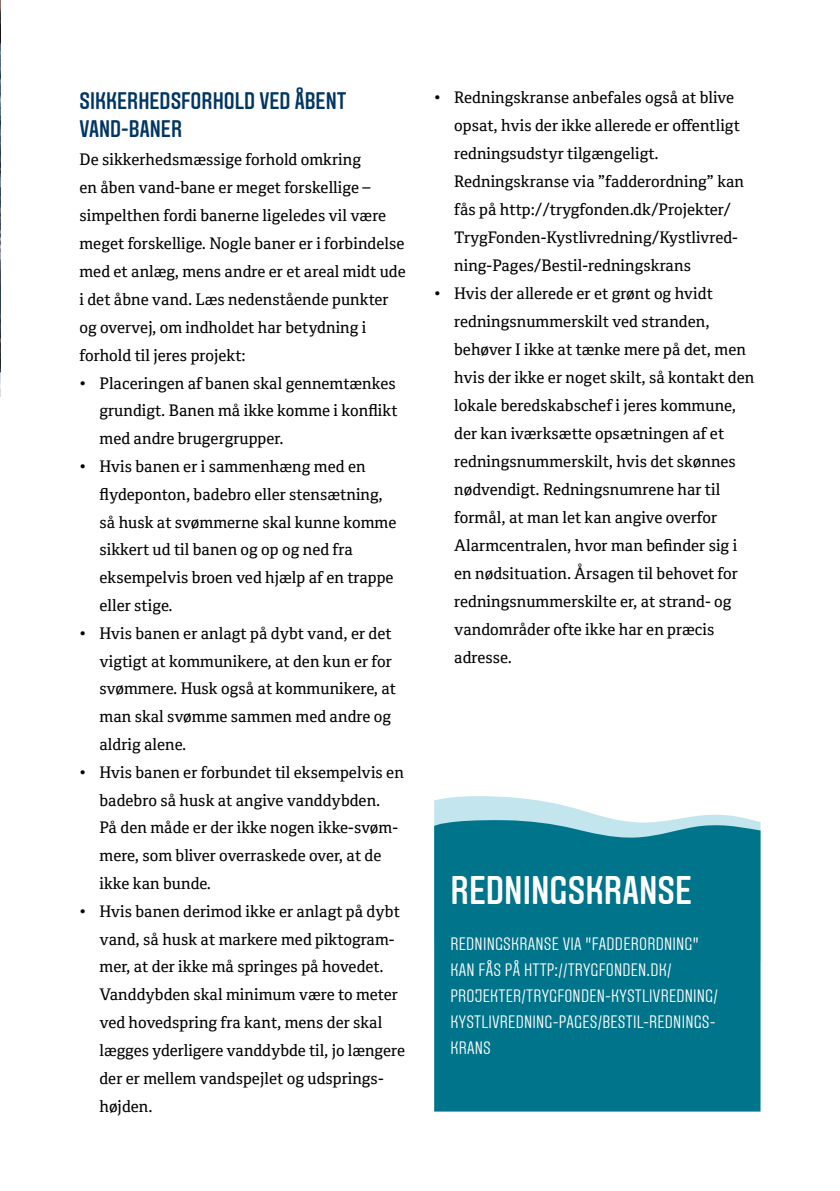
<style>
.page{position:relative;width:840px;height:1191px;background:#fff}
.page>*{position:absolute;margin:0;border:0;box-sizing:border-box;transform-origin:0 0}
.t1{font:500 40px "Aveny T";color:#fff}
.t2{font:500 24px/28px "Aveny T";color:#003564}
.t3{font:300 18px/26px "Aveny T";letter-spacing:.01em;color:#fff}
.t4{font:16px/28px "Cordale";color:#000}
</style>
<div class="page">
<img style="left:0;top:0;width:1px;height:305px">
<svg style="left:434px;top:796px;width:314px;height:23px"></svg>
<div style="left:434px;top:819px;width:326px;height:292px;background:#00748a"></div>
<h2 class="t2" style="left:79px;top:87px;width:268px">SIKKERHEDSFORHOLD VED ÅBENT<br>VAND-BANER</h2>
<p class="t4" style="left:79px;top:145px;width:328px">De sikkerhedsmæssige forhold omkring<br>en åben vand-bane er meget forskellige – simpelthen fordi banerne ligeledes vil være meget forskellige. Nogle baner er i forbindelse med et anlæg, mens andre er et areal midt ude i det åbne vand. Læs nedenstående punkter og overvej, om indholdet har betydning i forhold til jeres projekt:</p>
<p class="t4" style="left:99px;top:369px;width:299px;text-align:justify;text-indent:-20px">• Placeringen af banen skal gennemtænkes grundigt. Banen må ikke komme i konflikt med andre brugergrupper.</p>
<p class="t4" style="left:99px;top:452px;width:298px;text-indent:-20px">• Hvis banen er i sammenhæng med en flydeponton, badebro eller stensætning, så husk at svømmerne skal kunne komme sikkert ud til banen og op og ned fra eksempelvis broen ved hjælp af en trappe eller stige.</p>
<p class="t4" style="left:99px;top:619px;width:298px;text-indent:-20px">• Hvis banen er anlagt på dybt vand, er det vigtigt at kommunikere, at den kun er for svømmere. Husk også at kommunikere, at man skal svømme sammen med andre og aldrig alene.</p>
<p class="t4" style="left:99px;top:758px;width:306px;text-indent:-20px">• Hvis banen er forbundet til eksempelvis en badebro så husk at angive vanddybden.<br>På den måde er der ikke nogen ikke-svøm&shy;mere, som bliver overraskede over, at de ikke kan bunde.</p>
<p class="t4" style="left:99px;top:897px;width:307px;text-indent:-20px">• Hvis banen derimod ikke er anlagt på dybt vand, så husk at markere med piktogram&shy;mer, at der ikke må springes på hovedet.<br>Vanddybden skal minimum være to meter ved hovedspring fra kant, mens der skal lægges yderligere vanddybde til, jo længere der er mellem vandspejlet og udsprings&shy;højden.</p>
<p class="t4" style="left:454px;top:83px;width:291px;text-indent:-20px">• Redningskranse anbefales også at blive opsat, hvis der ikke allerede er offentligt redningsudstyr tilgængeligt.<br>Redningskranse via ”fadderordning” kan fås på http://trygfonden.dk/Projekter/ TrygFonden-Kystlivredning/Kystlivred&shy;ning-Pages/Bestil-redningskrans</p>
<p class="t4" style="left:454px;top:279px;width:301px;text-indent:-20px">• Hvis der allerede er et grønt og hvidt redningsnummerskilt ved stranden, behøver I ikke at tænke mere på det, men hvis der ikke er noget skilt, så kontakt den lokale beredskabschef i jeres kommune, der kan iværksætte opsætningen af et redningsnummerskilt, hvis det skønnes nødvendigt. Redningsnumrene har til formål, at man let kan angive overfor Alarmcentralen, hvor man befinder sig i en nødsituation. Årsagen til behovet for redningsnummerskilte er, at strand- og vandområder ofte ikke har en præcis adresse.</p>
<h1 class="t1" style="left:450px;top:868px;width:243px">REDNINGSKRANSE</h1>
<p class="t3" style="left:450px;top:931px;width:269px">REDNINGSKRANSE VIA ”FADDERORDNING”<br>KAN FÅS PÅ HTTP://TRYGFONDEN.DK/<br>PROJEKTER/TRYGFONDEN-KYSTLIVREDNING/<br>KYSTLIVREDNING-PAGES/BESTIL-REDNINGS-<br>KRANS</p>
</div>
